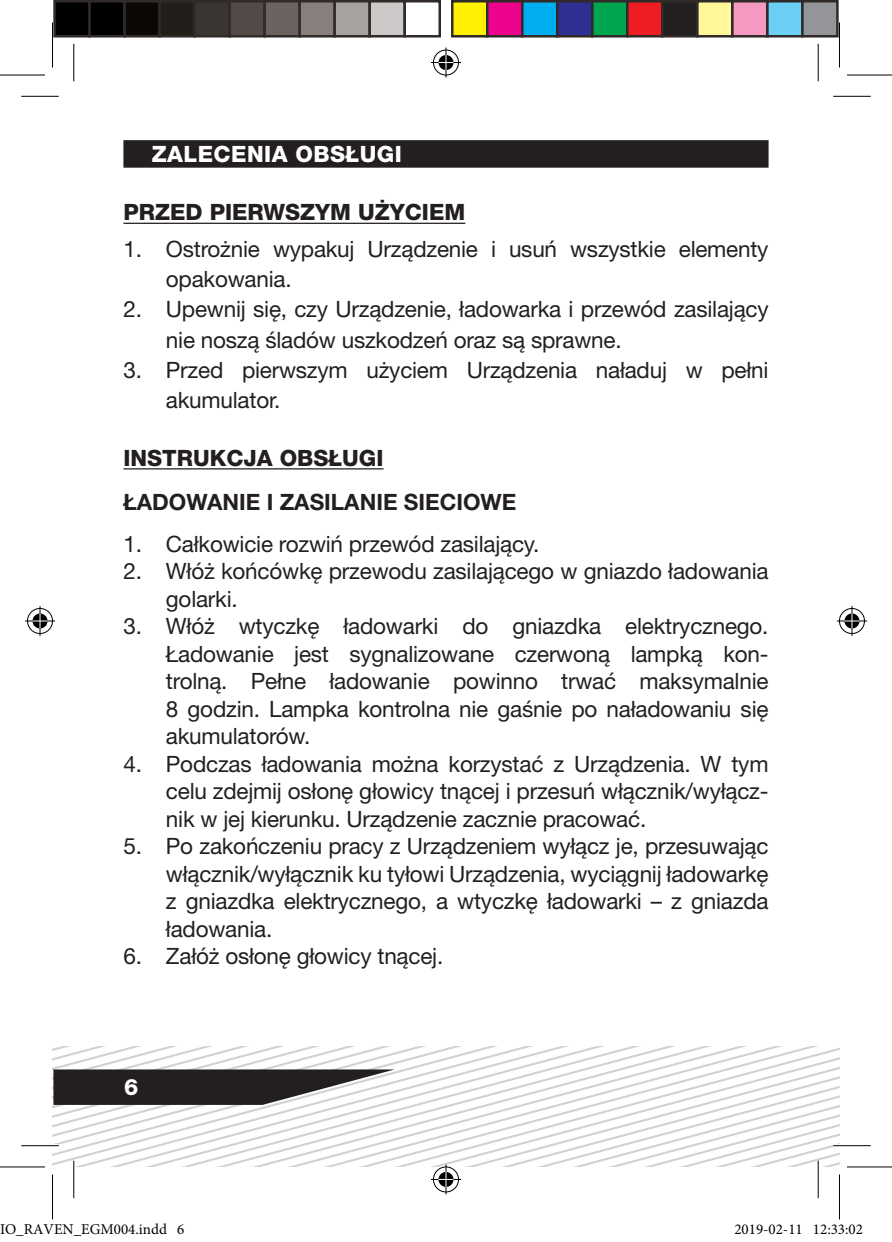
<style>
.page{position:relative;width:892px;height:1242px;background:#fff}
.page>*{position:absolute;margin:0;border:0;box-sizing:border-box;transform-origin:0 0}
.t1{font:22.5px/27.5px "Helvetica Neue LT Pro";letter-spacing:-.01em;color:#231f20}
.t2{font:700 22.5px/44.2px "Helvetica Neue LT Pro";color:#231f20}
.t3{font:800 22.5px "Helvetica Neue LT Pro";color:#231f20}
.t4{font:800 22.5px "Helvetica Neue LT Pro";letter-spacing:.02em;color:#fff}
.t5{font:15px "Minion Pro";color:#000}
.s1{font-weight:800}
</style>
<div class="page">
<div style="left:123px;top:140px;width:645px;height:28px;background:#231f20"></div>
<hr style="left:123px;top:223px;width:342px;height:1px;background:#231f20">
<hr style="left:123px;top:468px;width:260px;height:1px;background:#231f20">
<hr style="left:21px;top:96px;width:38px;height:1px;background:#000">
<hr style="left:833px;top:96px;width:37px;height:1px;background:#000">
<hr style="left:833px;top:1145px;width:37px;height:1px;background:#000">
<hr style="left:73px;top:44px;width:1px;height:37px;background:#000">
<hr style="left:817px;top:44px;width:1px;height:37px;background:#000">
<svg style="left:0;top:74px;width:45px;height:1px"></svg>
<svg style="left:847px;top:74px;width:45px;height:1px"></svg>
<hr style="left:0;top:75px;width:45px;height:1px;background:#000">
<hr style="left:847px;top:75px;width:45px;height:1px;background:#000">
<hr style="left:847px;top:1166px;width:45px;height:1px;background:#000">
<hr style="left:52px;top:22px;width:1px;height:45px;background:#000">
<hr style="left:839px;top:22px;width:1px;height:45px;background:#000">
<div style="left:432px;top:48px;width:28px;height:29px;border:3px solid #fff;border-radius:50%"></div>
<hr style="left:431px;top:61px;width:30px;height:3px;background:#fff">
<hr style="left:444px;top:47px;width:3px;height:30px;background:#fff">
<div style="left:437px;top:53px;width:18px;height:19px;border:3px solid #fff;border-radius:50%"></div>
<div style="left:433px;top:50px;width:26px;height:25px;border:1px solid #000;border-radius:50%"></div>
<hr style="left:431px;top:62px;width:30px;height:1px;background:#000">
<hr style="left:445px;top:47px;width:1px;height:30px;background:#000">
<svg style="left:438px;top:55px;width:15px;height:15px"></svg>
<div style="left:26px;top:607px;width:28px;height:28px;border:3px solid #fff;border-radius:50%"></div>
<hr style="left:25px;top:619px;width:30px;height:3px;background:#fff">
<svg style="left:38px;top:606px;width:4px;height:30px"></svg>
<div style="left:31px;top:612px;width:18px;height:18px;border:3px solid #fff;border-radius:50%"></div>
<div style="left:27px;top:608px;width:26px;height:25px;border:1px solid #000;border-radius:50%"></div>
<hr style="left:25px;top:620px;width:30px;height:1px;background:#000">
<hr style="left:40px;top:606px;width:1px;height:30px;background:#000">
<svg style="left:33px;top:613px;width:15px;height:15px"></svg>
<div style="left:838px;top:607px;width:28px;height:28px;border:3px solid #fff;border-radius:50%"></div>
<hr style="left:837px;top:619px;width:30px;height:3px;background:#fff">
<hr style="left:850px;top:606px;width:3px;height:30px;background:#fff">
<div style="left:843px;top:612px;width:18px;height:18px;border:3px solid #fff;border-radius:50%"></div>
<div style="left:839px;top:608px;width:25px;height:25px;border:1px solid #000;border-radius:50%"></div>
<hr style="left:837px;top:620px;width:30px;height:1px;background:#000">
<hr style="left:851px;top:606px;width:1px;height:30px;background:#000">
<svg style="left:844px;top:613px;width:15px;height:15px"></svg>
<div style="left:55px;top:1px;width:35px;height:35px;background:#000"></div>
<div style="left:53px;top:0;width:38px;height:37px;border:2px solid #302a28"></div>
<div style="left:90px;top:1px;width:35px;height:35px;background:#000"></div>
<div style="left:88px;top:0;width:38px;height:37px;border:2px solid #302a28"></div>
<div style="left:125px;top:1px;width:35px;height:35px;background:#0c0806"></div>
<div style="left:123px;top:0;width:38px;height:37px;border:2px solid #302a28"></div>
<div style="left:160px;top:1px;width:35px;height:35px;background:#241e1b"></div>
<div style="left:158px;top:0;width:38px;height:37px;border:2px solid #302a28"></div>
<div style="left:195px;top:1px;width:35px;height:35px;background:#3b3532"></div>
<div style="left:193px;top:0;width:38px;height:37px;border:2px solid #302a28"></div>
<div style="left:230px;top:1px;width:35px;height:35px;background:#524a47"></div>
<div style="left:228px;top:0;width:38px;height:37px;border:2px solid #302a28"></div>
<div style="left:265px;top:1px;width:35px;height:35px;background:#6b6360"></div>
<div style="left:263px;top:0;width:38px;height:37px;border:2px solid #302a28"></div>
<div style="left:300px;top:1px;width:35px;height:35px;background:#867f7c"></div>
<div style="left:298px;top:0;width:38px;height:37px;border:2px solid #302a28"></div>
<div style="left:335px;top:1px;width:35px;height:35px;background:#a7a2a0"></div>
<div style="left:333px;top:0;width:38px;height:37px;border:2px solid #302a28"></div>
<div style="left:370px;top:1px;width:35px;height:35px;background:#cdc9c8"></div>
<div style="left:368px;top:0;width:38px;height:37px;border:2px solid #302a28"></div>
<div style="left:403px;top:0;width:38px;height:37px;border:2px solid #302a28"></div>
<div style="left:452px;top:1px;width:35px;height:35px;background:#fff101"></div>
<div style="left:451px;top:0;width:37px;height:37px;border:2px solid #302a28"></div>
<div style="left:487px;top:1px;width:35px;height:35px;background:#ed028c"></div>
<div style="left:486px;top:0;width:37px;height:37px;border:2px solid #302a28"></div>
<div style="left:522px;top:1px;width:35px;height:35px;background:#00aeef"></div>
<div style="left:521px;top:0;width:37px;height:37px;border:2px solid #302a28"></div>
<div style="left:557px;top:1px;width:35px;height:35px;background:#2e3092"></div>
<div style="left:556px;top:0;width:37px;height:37px;border:2px solid #302a28"></div>
<div style="left:592px;top:1px;width:35px;height:35px;background:#00a54f"></div>
<div style="left:591px;top:0;width:37px;height:37px;border:2px solid #302a28"></div>
<div style="left:627px;top:1px;width:35px;height:35px;background:#ee1d23"></div>
<div style="left:626px;top:0;width:37px;height:37px;border:2px solid #302a28"></div>
<div style="left:662px;top:1px;width:35px;height:35px;background:#231f20"></div>
<div style="left:661px;top:0;width:37px;height:37px;border:2px solid #302a28"></div>
<div style="left:697px;top:1px;width:35px;height:35px;background:#fff79a"></div>
<div style="left:696px;top:0;width:37px;height:37px;border:2px solid #302a28"></div>
<div style="left:732px;top:1px;width:35px;height:35px;background:#f499c2"></div>
<div style="left:731px;top:0;width:37px;height:37px;border:2px solid #302a28"></div>
<div style="left:767px;top:1px;width:35px;height:35px;background:#6bcff6"></div>
<div style="left:766px;top:0;width:37px;height:37px;border:2px solid #302a28"></div>
<div style="left:802px;top:1px;width:35px;height:35px;background:#939598"></div>
<div style="left:801px;top:0;width:37px;height:37px;border:2px solid #302a28"></div>
<svg style="left:0;top:1046px;width:848px;height:174px"></svg>
<div style="left:848px;top:1224px;width:7px;height:11px;border:1px solid #fff;border-radius:50%"></div>
<div style="left:850px;top:1224px;width:4px;height:10px;border:1px solid #fff;border-radius:50%"></div>
<p class="t4" style="left:152px;top:141px;width:252px">ZALECENIA OBSŁUGI</p>
<p class="t3" style="left:123px;top:199px;width:343px">PRZED PIERWSZYM UŻYCIEM</p>
<p class="t1" style="left:166px;top:234px;width:604px;line-height:30px;text-indent:-43px">1. Ostrożnie wypakuj Urządzenie i usuń wszystkie elementy opakowania.</p>
<p class="t1" style="left:166px;top:294px;width:604px;line-height:30px;text-indent:-43px">2. Upewnij się, czy Urządzenie, ładowarka i przewód zasilający nie noszą śladów uszkodzeń oraz są sprawne.</p>
<p class="t1" style="left:166px;top:354px;width:604px;line-height:30px;text-indent:-43px">3. Przed pierwszym użyciem Urządzenia naładuj w pełni akumulator.</p>
<p class="t2" style="left:123px;top:435px;width:394px"><span class="s1">INSTRUKCJA OBSŁUGI<br></span>ŁADOWANIE I ZASILANIE SIECIOWE</p>
<p class="t1" style="left:123px;top:529px;width:417px">1. Całkowicie rozwiń przewód zasilający.</p>
<p class="t1" style="left:166px;top:557px;width:604px;text-indent:-43px">2. Włóż końcówkę przewodu zasilającego w gniazdo ładowania golarki.</p>
<p class="t1" style="left:166px;top:612px;width:604px;text-align:justify;text-indent:-43px">3. Włóż wtyczkę ładowarki do gniazdka elektrycznego.<br>Ładowanie jest sygnalizowane czerwoną lampką kon&shy;trolną. Pełne ładowanie powinno trwać maksymalnie 8 godzin. Lampka kontrolna nie gaśnie po naładowaniu się akumulatorów.</p>
<p class="t1" style="left:166px;top:749px;width:604px;text-align:justify;text-indent:-43px">4. Podczas ładowania można korzystać z Urządzenia. W tym celu zdejmij osłonę głowicy tnącej i przesuń włącznik/wyłącz&shy;nik w jej kierunku. Urządzenie zacznie pracować.</p>
<p class="t1" style="left:166px;top:832px;width:604px;text-align:justify;text-indent:-43px">5. Po zakończeniu pracy z Urządzeniem wyłącz je, przesuwając włącznik/wyłącznik ku tyłowi Urządzenia, wyciągnij ładowarkę z gniazdka elektrycznego, a wtyczkę ładowarki – z gniazda ładowania.</p>
<p class="t1" style="left:123px;top:942px;width:321px">6. Załóż osłonę głowicy tnącej.</p>
<p class="t4" style="left:124px;top:1073px;width:16px">6</p>
<p class="t5" style="left:0;top:1219px;width:186px">IO_RAVEN_EGM004.indd 6</p>
<p class="t5" style="left:734px;top:1219px;width:130px">2019-02-11 12:33:02</p>
</div>
